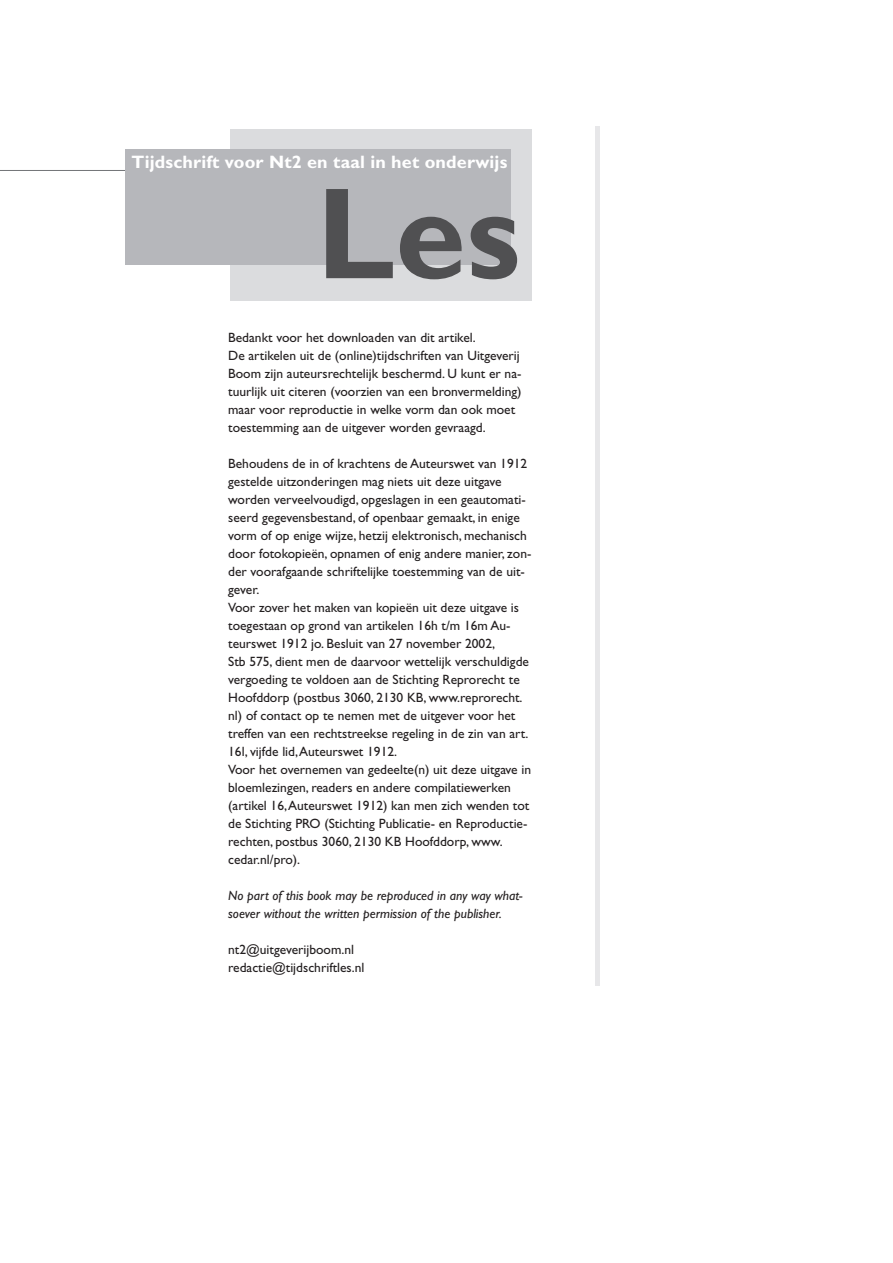
<style>
.page{position:relative;width:893px;height:1263px;background:#fff}
.page>*{position:absolute;margin:0;border:0;box-sizing:border-box;transform-origin:0 0}
.voorkant{font:700 130.65px "Gill Sans";color:#505052}
.t1{font:700 18px "Gill Sans";letter-spacing:.01em;color:#fff}
.txt{font:13.5px/18px "Gill Sans";color:#231f20}
.txt-2{font:italic 13.5px/18px "Gill Sans";color:#231f20}
</style>
<div class="page">
<hr style="left:0;top:170px;width:469px;height:1px;background:#727477">
<div style="left:230px;top:129px;width:301px;height:172px;background:#d9dadc"></div>
<div style="left:125px;top:149px;width:385px;height:115px;background:#b6b7bb"></div>
<div style="left:595px;top:126px;width:5px;height:859px;background:#e1e2e4"></div>
<p class="t1" style="left:132px;top:151px;width:377px">Tijdschrift voor Nt2 en taal in het onderwijs</p>
<p class="voorkant" style="left:316px;top:155px;width:206px">Les</p>
<p class="txt" style="left:228px;top:328px;width:249px">Bedankt voor het downloaden van dit artikel.</p>
<p class="txt" style="left:228px;top:346px;width:295px">De artikelen uit de (online)tijdschriften van Uitgeverij Boom zijn auteursrechtelijk beschermd. U kunt er na&shy;tuurlijk uit citeren (voorzien van een bronvermelding) maar voor reproductie in welke vorm dan ook moet toestemming aan de uitgever worden gevraagd.</p>
<p class="txt" style="left:228px;top:454px;width:305px">Behoudens de in of krachtens de Auteurswet van 1912 gestelde uitzonderingen mag niets uit deze uitgave worden verveelvoudigd, opgeslagen in een geautomati&shy;seerd gegevensbestand, of openbaar gemaakt, in enige vorm of op enige wijze, hetzij elektronisch, mechanisch door fotokopieën, opnamen of enig andere manier, zon&shy;der voorafgaande schriftelijke toestemming van de uit&shy;gever.</p>
<p class="txt" style="left:228px;top:598px;width:292px">Voor zover het maken van kopieën uit deze uitgave is toegestaan op grond van artikelen 16h t/m 16m Au&shy;teurswet 1912 jo. Besluit van 27 november 2002,</p>
<p class="txt" style="left:228px;top:652px;width:302px">Stb 575, dient men de daarvoor wettelijk verschuldigde vergoeding te voldoen aan de Stichting Reprorecht te Hoofddorp (postbus 3060, 2130 KB, www.reprorecht. nl) of contact op te nemen met de uitgever voor het treffen van een rechtstreekse regeling in de zin van art.<br>16l, vijfde lid, Auteurswet 1912.</p>
<p class="txt" style="left:228px;top:760px;width:304px">Voor het overnemen van gedeelte(n) uit deze uitgave in bloemlezingen, readers en andere compilatiewerken (artikel 16, Auteurswet 1912) kan men zich wenden tot de Stichting PRO (Stichting Publicatie- en Reproductie&shy;rechten, postbus 3060, 2130 KB Hoofddorp, www. cedar.nl/pro).</p>
<p class="txt-2" style="left:228px;top:886px;width:296px">No part of this book may be reproduced in any way what&shy;soever without the written permission of the publisher.</p>
<p class="txt" style="left:228px;top:940px;width:127px">nt2@uitgeverijboom.nl</p>
<p class="txt" style="left:228px;top:958px;width:138px">redactie@tijdschriftles.nl</p>
</div>
